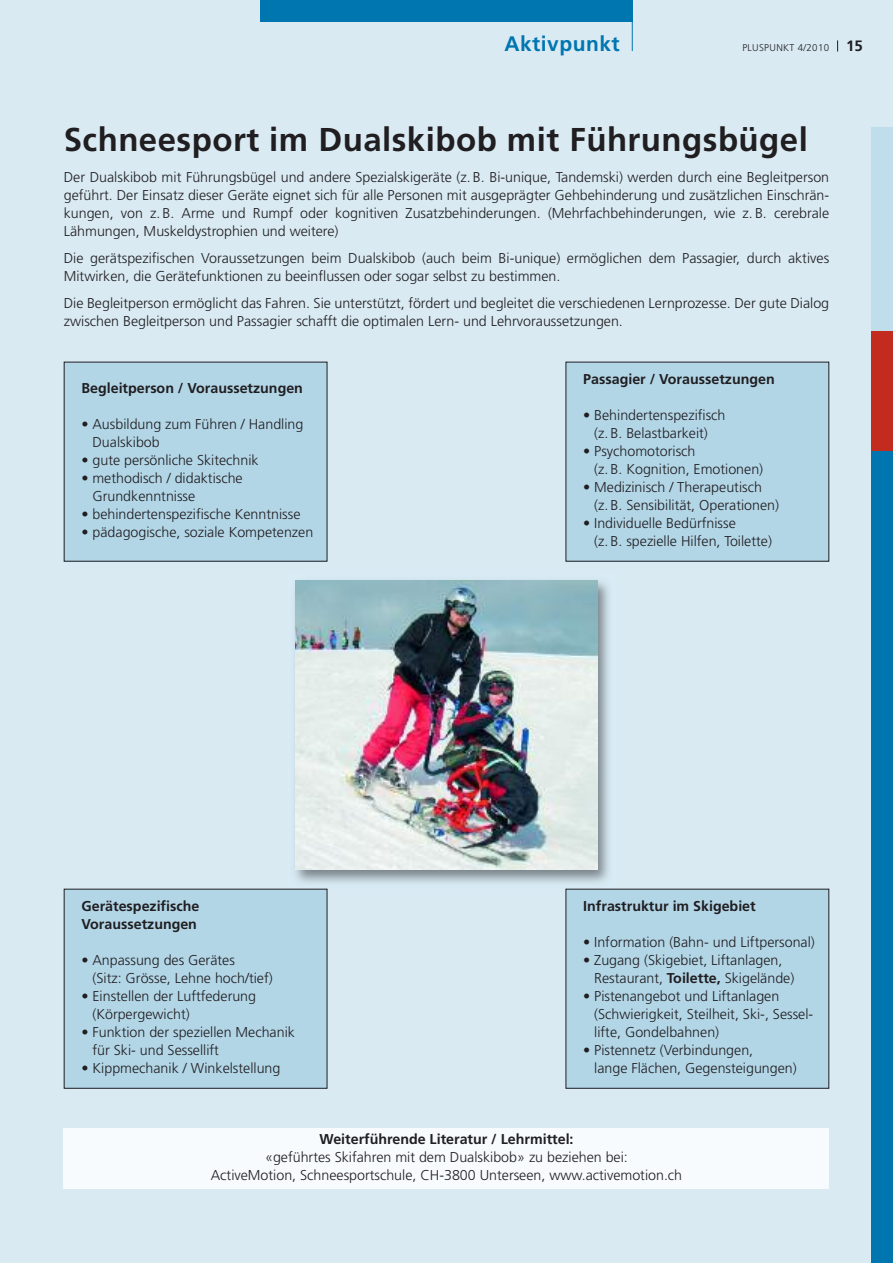
<style>
.page{position:relative;width:893px;height:1263px;background:#d9eaf3}
.page>*{position:absolute;margin:0;border:0;box-sizing:border-box;transform-origin:0 0}
.t1{font:700 33px "Frutiger";letter-spacing:.015em;color:#201e21}
.t2{font:700 21px "Frutiger";letter-spacing:.025em;color:#0076b0}
.t3{font:300 14.25px/18px "Frutiger";color:#201e21}
.t4{font:700 14.25px/18px "Frutiger";color:#201e21}
.t5{font:300 9.75px "Frutiger";letter-spacing:.035em;color:#201e21}
.s1{font-weight:700;font-size:15px}
.s2{font-weight:700}
</style>
<div class="page">
<div style="left:64px;top:1128px;width:765px;height:60px;background:#f7fbfd"></div>
<div style="left:872px;top:451px;width:21px;height:812px;background:#0076b0"></div>
<div style="left:872px;top:331px;width:21px;height:120px;background:#c42b1f"></div>
<div style="left:872px;top:128px;width:21px;height:203px;background:#bfddeb"></div>
<div style="left:260px;top:0;width:372px;height:21px;background:#0076b0"></div>
<hr style="left:632px;top:0;width:1px;height:51px;background:#0076b0">
<img style="left:288px;top:580px;width:329px;height:309px">
<img style="left:295px;top:581px;width:302px;height:289px">
<div style="left:64px;top:362px;width:263px;height:199px;background:#b3d6e7"></div>
<div style="left:566px;top:362px;width:263px;height:199px;background:#b3d6e7"></div>
<div style="left:64px;top:889px;width:263px;height:199px;background:#b3d6e7"></div>
<div style="left:566px;top:889px;width:263px;height:199px;background:#b3d6e7"></div>
<h2 class="t2" style="left:504px;top:35px;width:117px">Aktivpunkt</h2>
<p class="t5" style="left:742px;top:44px;width:122px">PLUSPUNKT 4/2010 <span class="s1">15</span></p>
<h1 class="t1" style="left:64px;top:126px;width:746px">Schneesport im Dualskibob mit Führungsbügel</h1>
<p class="t3" style="left:64px;top:169px;width:767px;text-align:justify">Der Dualskibob mit Führungsbügel und andere Spezialskigeräte (z. B. Bi-unique, Tandemski) werden durch eine Begleitperson geführt. Der Einsatz dieser Geräte eignet sich für alle Personen mit ausgeprägter Gehbehinderung und zusätzlichen Einschrän&shy;kungen, von z. B. Arme und Rumpf oder kognitiven Zusatzbehinderungen. (Mehrfachbehinderungen, wie z. B. cerebrale Lähmungen, Muskeldystrophien und weitere)</p>
<p class="t3" style="left:64px;top:250px;width:767px">Die gerätspezifischen Voraussetzungen beim Dualskibob (auch beim Bi-unique) ermöglichen dem Passagier, durch aktives<br>Mitwirken, die Gerätefunktionen zu beeinflussen oder sogar selbst zu bestimmen.</p>
<p class="t3" style="left:64px;top:295px;width:767px">Die Begleitperson ermöglicht das Fahren. Sie unterstützt, fördert und begleitet die verschiedenen Lernprozesse. Der gute Dialog zwischen Begleitperson und Passagier schafft die optimalen Lern- und Lehrvoraussetzungen.</p>
<p class="t4" style="left:82px;top:380px;width:223px">Begleitperson / Voraussetzungen</p>
<p class="t3" style="left:92px;top:416px;width:212px;text-indent:-11px">• Ausbildung zum Führen / Handling<br>Dualskibob</p>
<p class="t3" style="left:82px;top:452px;width:179px">• gute persönliche Skitechnik</p>
<p class="t3" style="left:92px;top:470px;width:152px;text-indent:-11px">• methodisch / didaktische<br>Grundkenntnisse</p>
<p class="t3" style="left:82px;top:506px;width:220px">• behindertenspezifische Kenntnisse</p>
<p class="t3" style="left:82px;top:524px;width:233px">• pädagogische, soziale Kompetenzen</p>
<p class="t4" style="left:82px;top:898px;width:119px">Gerätespezifische<br>Voraussetzungen</p>
<p class="t3" style="left:92px;top:952px;width:182px;text-indent:-11px">• Anpassung des Gerätes<br>(Sitz: Grösse, Lehne hoch/tief)</p>
<p class="t3" style="left:92px;top:988px;width:165px;text-indent:-11px">• Einstellen der Luftfederung (Körpergewicht)</p>
<p class="t3" style="left:92px;top:1024px;width:204px;text-indent:-11px">• Funktion der speziellen Mechanik für Ski- und Sessellift</p>
<p class="t3" style="left:82px;top:1060px;width:200px">• Kippmechanik / Winkelstellung</p>
<p class="t4" style="left:583px;top:371px;width:193px">Passagier / Voraussetzungen</p>
<p class="t3" style="left:583px;top:407px;width:144px;text-align:center">• Behindertenspezifisch (z. B. Belastbarkeit)</p>
<p class="t3" style="left:594px;top:443px;width:170px;text-indent:-11px">• Psychomotorisch<br>(z. B. Kognition, Emotionen)</p>
<p class="t3" style="left:594px;top:479px;width:186px;text-indent:-11px">• Medizinisch / Therapeutisch (z. B. Sensibilität, Operationen)</p>
<p class="t3" style="left:594px;top:515px;width:179px;text-indent:-11px">• Individuelle Bedürfnisse<br>(z. B. spezielle Hilfen, Toilette)</p>
<p class="t4" style="left:583px;top:898px;width:174px">Infrastruktur im Skigebiet</p>
<p class="t3" style="left:583px;top:934px;width:233px">• Information (Bahn- und Liftpersonal)</p>
<p class="t3" style="left:594px;top:952px;width:202px;text-indent:-11px">• Zugang (Skigebiet, Liftanlagen,<br>Restaurant, <span class="s2">Toilette,</span> Skigelände)</p>
<p class="t3" style="left:594px;top:988px;width:221px;text-indent:-11px">• Pistenangebot und Liftanlagen (Schwierigkeit, Steilheit, Ski-, Sessel&shy;lifte, Gondelbahnen)</p>
<p class="t3" style="left:594px;top:1042px;width:204px;text-indent:-11px">• Pistennetz (Verbindungen,<br>lange Flächen, Gegensteigungen)</p>
<p class="t4" style="left:319px;top:1131px;width:256px">Weiterführende Literatur / Lehrmittel:</p>
<p class="t3" style="left:211px;top:1149px;width:473px;text-align:center">«geführtes Skifahren mit dem Dualskibob» zu beziehen bei:<br>ActiveMotion, Schneesportschule, CH-3800 Unterseen, www.activemotion.ch</p>
</div>
